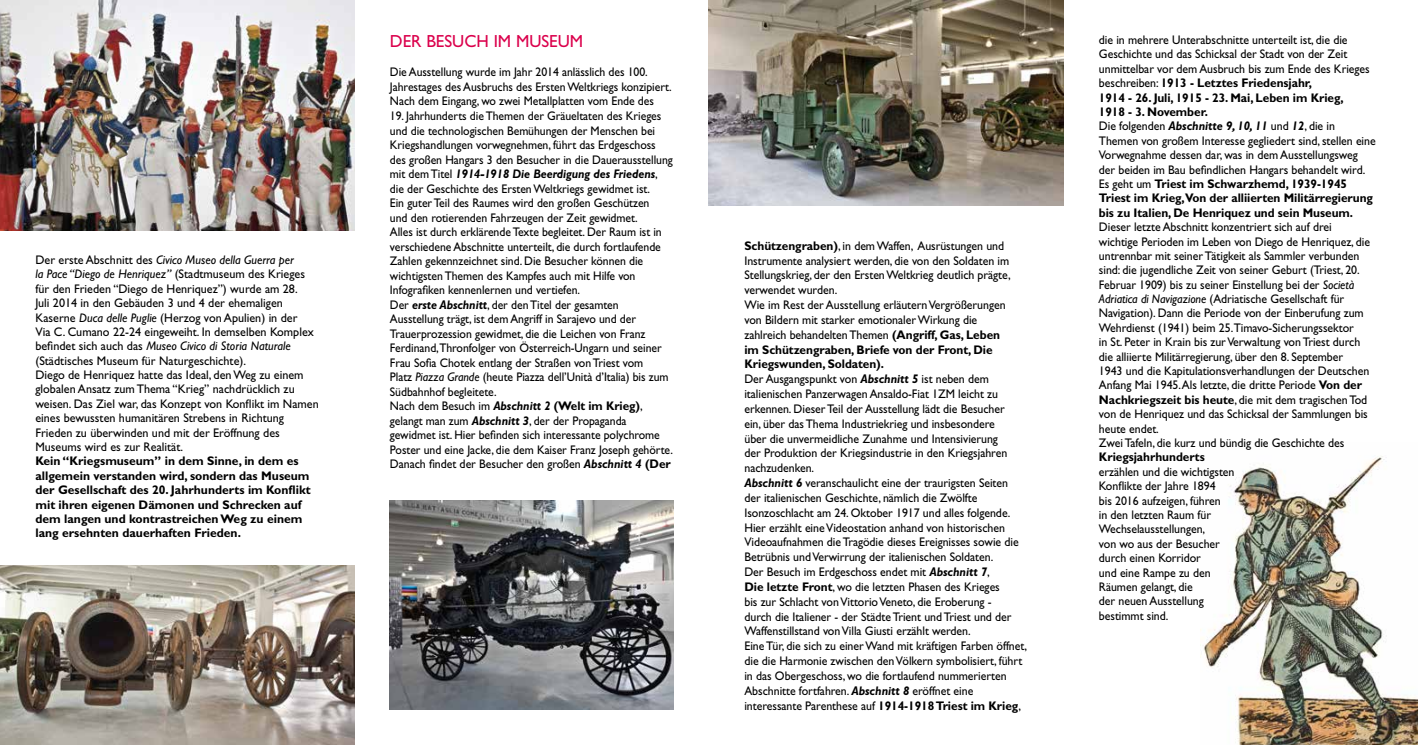
<style>
.page{position:relative;width:1418px;height:745px;background:#fff}
.page>*{position:absolute;margin:0;border:0;box-sizing:border-box;transform-origin:0 0}
.t1{font:17.5px "Gill Sans Std";color:#db004c}
.t2{font:12.5px/14.4px "Gill Sans Std";letter-spacing:-.005em;color:#000;scale:.95 1}
.t3{font:12.5px/14.5px "Gill Sans Std";letter-spacing:-.005em;color:#000;scale:.94 1}
.t4{font:12.5px/14.4px "Gill Sans Std";letter-spacing:-.005em;color:#000}
.t5{font:700 12.5px/14.4px "Gill Sans Std";color:#000}
.t6{font:700 12.5px "Gill Sans Std";color:#000;scale:.95 1}
.s1{font-style:italic}
.s2{font-weight:700;font-style:italic}
.s3{font-weight:700}
</style>
<div class="page">
<img style="left:1200px;top:456px;width:217px;height:288px">
<img style="left:390px;top:500px;width:283px;height:209px">
<img style="left:709px;top:0;width:354px;height:206px">
<img style="left:0;top:565px;width:354px;height:179px">
<img style="left:0;top:0;width:354px;height:230px">
<p class="t4" style="left:35px;top:252px;width:285px">Der erste Abschnitt des <span class="s1">Civico Museo della Guerra per<br>la Pace “Diego de Henriquez”</span> (Stadtmuseum des Krieges für den Frieden “Diego de Henriquez”) wurde am 28.<br>Juli 2014 in den Gebäuden 3 und 4 der ehemaligen Kaserne <span class="s1">Duca delle Puglie</span> (Herzog von Apulien) in der<br>Via C. Cumano 22-24 eingeweiht. In demselben Komplex befindet sich auch das <span class="s1">Museo Civico di Storia Naturale </span>(Städtisches Museum für Naturgeschichte).<br>Diego de Henriquez hatte das Ideal, den Weg zu einem globalen Ansatz zum Thema “Krieg” nachdrücklich zu weisen. Das Ziel war, das Konzept von Konflikt im Namen eines bewussten humanitären Strebens in Richtung Frieden zu überwinden und mit der Eröffnung des Museums wird es zur Realität.</p>
<p class="t5" style="left:35px;top:453px;width:277px">Kein “Kriegsmuseum” in dem Sinne, in dem es allgemein verstanden wird, sondern das Museum der Gesellschaft des 20. Jahrhunderts im Konflikt mit ihren eigenen Dämonen und Schrecken auf dem langen und kontrastreichen Weg zu einem lang ersehnten dauerhaften Frieden.</p>
<h1 class="t1" style="left:390px;top:31px;width:195px">DER BESUCH IM MUSEUM</h1>
<p class="t3" style="left:390px;top:65px;width:301px">Die Ausstellung wurde im Jahr 2014 anlässlich des 100.<br>Jahrestages des Ausbruchs des Ersten Weltkriegs konzipiert.<br>Nach dem Eingang, wo zwei Metallplatten vom Ende des</p>
<p class="t3" style="left:390px;top:108px;width:302px">19. Jahrhunderts die Themen der Gräueltaten des Krieges und die technologischen Bemühungen der Menschen bei Kriegshandlungen vorwegnehmen, führt das Erdgeschoss des großen Hangars 3 den Besucher in die Dauerausstellung mit dem Titel <span class="s2">1914-1918 Die Beerdigung des Friedens</span>, die der Geschichte des Ersten Weltkriegs gewidmet ist.<br>Ein guter Teil des Raumes wird den großen Geschützen<br>und den rotierenden Fahrzeugen der Zeit gewidmet.<br>Alles ist durch erklärende Texte begleitet. Der Raum ist in verschiedene Abschnitte unterteilt, die durch fortlaufende Zahlen gekennzeichnet sind. Die Besucher können die wichtigsten Themen des Kampfes auch mit Hilfe von Infografiken kennenlernen und vertiefen.<br>Der <span class="s2">erste Abschnitt</span>, der den Titel der gesamten Ausstellung trägt, ist dem Angriff in Sarajevo und der Trauerprozession gewidmet, die die Leichen von Franz Ferdinand,Thronfolger von Österreich-Ungarn und seiner Frau Sofia Chotek entlang der Straßen von Triest vom<br>Platz <span class="s1">Piazza Grande</span> (heute Piazza dell’Unità d’Italia) bis zum Südbahnhof begleitete.<br>Nach dem Besuch im <span class="s2">Abschnitt 2</span> <span class="s3">(Welt im Krieg)</span>, gelangt man zum <span class="s2">Abschnitt 3</span>, der der Propaganda gewidmet ist. Hier befinden sich interessante polychrome Poster und eine Jacke, die dem Kaiser Franz Joseph gehörte.<br>Danach findet der Besucher den großen <span class="s2">Abschnitt 4</span> <span class="s3">(Der</span></p>
<p class="t2" style="left:744px;top:238px;width:299px;line-height:14.8px"><span class="s3">Schützengraben)</span>, in dem Waffen, Ausrüstungen und Instrumente analysiert werden, die von den Soldaten im Stellungskrieg, der den Ersten Weltkrieg deutlich prägte, verwendet wurden.<br>Wie im Rest der Ausstellung erläutern Vergrößerungen<br>von Bildern mit starker emotionaler Wirkung die<br>zahlreich behandelten Themen <span class="s3">(Angriff, Gas, Leben<br>im Schützengraben, Briefe von der Front, Die Kriegswunden, Soldaten).<br></span>Der Ausgangspunkt von <span class="s2">Abschnitt 5</span> ist neben dem italienischen Panzerwagen Ansaldo-Fiat 1ZM leicht zu erkennen. Dieser Teil der Ausstellung lädt die Besucher<br>ein, über das Thema Industriekrieg und insbesondere<br>über die unvermeidliche Zunahme und Intensivierung<br>der Produktion der Kriegsindustrie in den Kriegsjahren nachzudenken.<br><span class="s2">Abschnitt 6</span> veranschaulicht eine der traurigsten Seiten der italienischen Geschichte, nämlich die Zwölfte Isonzoschlacht am 24. Oktober 1917 und alles folgende.<br>Hier erzählt eine Videostation anhand von historischen Videoaufnahmen die Tragödie dieses Ereignisses sowie die Betrübnis und Verwirrung der italienischen Soldaten.<br>Der Besuch im Erdgeschoss endet mit <span class="s2">Abschnitt 7</span>,<br><span class="s3">Die letzte Front</span>, wo die letzten Phasen des Krieges<br>bis zur Schlacht von Vittorio Veneto, die Eroberung -<br>durch die Italiener - der Städte Trient und Triest und der Waffenstillstand von Villa Giusti erzählt werden.<br>Eine Tür, die sich zu einer Wand mit kräftigen Farben öffnet, die die Harmonie zwischen den Völkern symbolisiert, führt in das Obergeschoss, wo die fortlaufend nummerierten Abschnitte fortfahren. <span class="s2">Abschnitt 8</span> eröffnet eine interessante Parenthese auf <span class="s3">1914-1918 Triest im Krieg</span>,</p>
<p class="t2" style="left:1098px;top:33px;width:293px">die in mehrere Unterabschnitte unterteilt ist, die die Geschichte und das Schicksal der Stadt von der Zeit unmittelbar vor dem Ausbruch bis zum Ende des Krieges beschreiben: <span class="s3">1913 - Letztes Friedensjahr,<br>1914 - 26. Juli, 1915 - 23. Mai, Leben im Krieg,<br>1918 - 3. November.<br></span>Die folgenden <span class="s2">Abschnitte 9, 10, 11</span> und <span class="s2">12</span>, die in Themen von großem Interesse gegliedert sind, stellen eine Vorwegnahme dessen dar, was in dem Ausstellungsweg der beiden im Bau befindlichen Hangars behandelt wird.<br>Es geht um <span class="s3">Triest im Schwarzhemd, 1939-1945<br>Triest im Krieg,Von der alliierten Militärregierung bis zu Italien, De Henriquez und sein Museum.</span></p>
<p class="t2" style="left:1098px;top:220px;width:287px">Dieser letzte Abschnitt konzentriert sich auf drei wichtige Perioden im Leben von Diego de Henriquez, die untrennbar mit seiner Tätigkeit als Sammler verbunden sind: die jugendliche Zeit von seiner Geburt (Triest, 20.<br>Februar 1909) bis zu seiner Einstellung bei der <span class="s1">Società Adriatica di Navigazione</span> (Adriatische Gesellschaft für Navigation). Dann die Periode von der Einberufung zum Wehrdienst (1941) beim 25.Timavo-Sicherungssektor<br>in St. Peter in Krain bis zur Verwaltung von Triest durch die alliierte Militärregierung, über den 8. September<br>1943 und die Kapitulationsverhandlungen der Deutschen Anfang Mai 1945. Als letzte, die dritte Periode <span class="s3">Von der Nachkriegszeit bis heute</span>, die mit dem tragischen Tod von de Henriquez und das Schicksal der Sammlungen bis heute endet.<br>Zwei Tafeln, die kurz und bündig die Geschichte des</p>
<p class="t6" style="left:1098px;top:449px;width:113px">Kriegsjahrhunderts</p>
<p class="t2" style="left:1098px;top:464px;width:144px">erzählen und die wichtigsten<br>Konflikte der Jahre 1894<br>bis 2016 aufzeigen, führen<br>in den letzten Raum für<br>Wechselausstellungen,<br>von wo aus der Besucher durch einen Korridor<br>und eine Rampe zu den<br>Räumen gelangt, die<br>der neuen Ausstellung bestimmt sind.</p>
</div>
